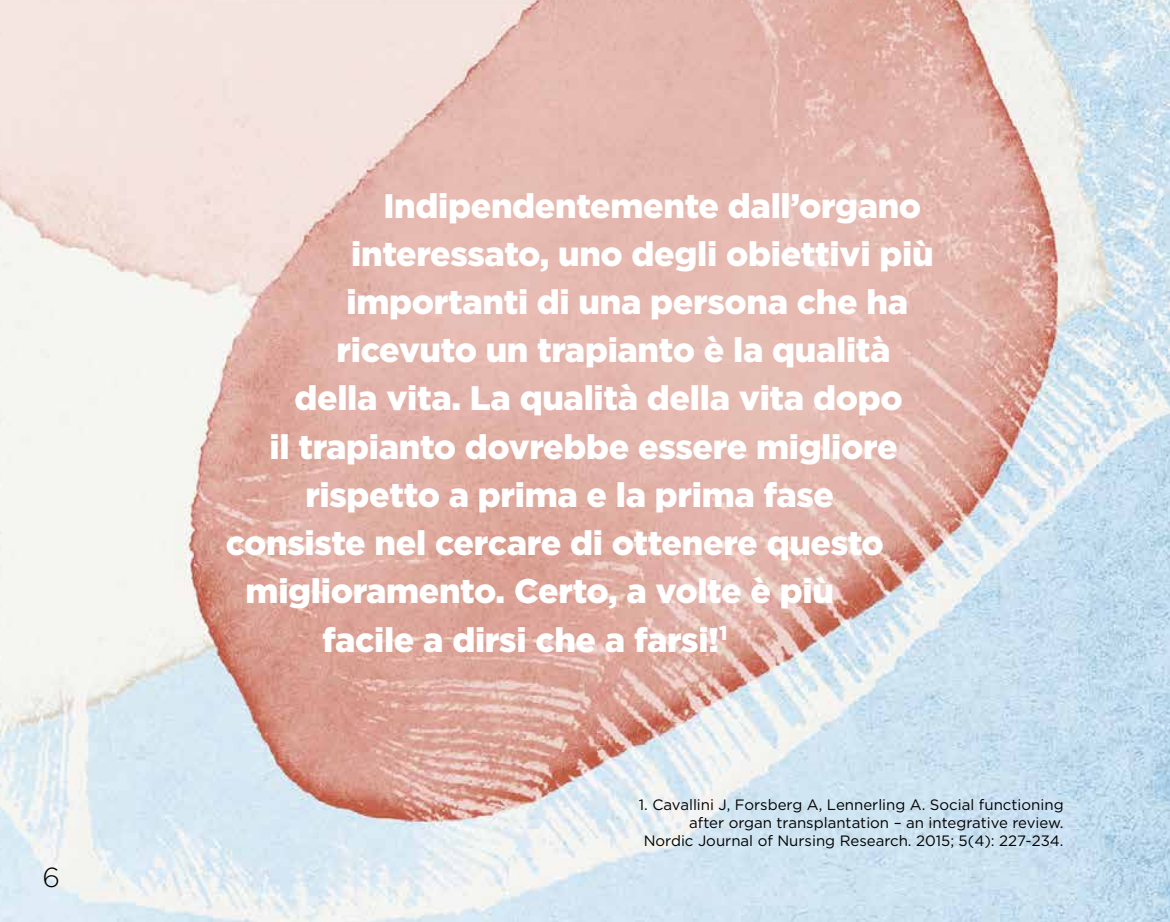
<style>
.page{position:relative;width:1170px;height:922px;background:#fff}
.page>*{position:absolute;margin:0;border:0;box-sizing:border-box;transform-origin:0 0}
.t1{font:900 34px "Gotham";letter-spacing:-.01em;color:#fff}
.t2{font:300 27.5px "Gotham";color:#000}
.t3{font:15px/18px "Gotham";color:#000;text-align:right}
</style>
<div class="page">
<img style="left:0;top:0;width:1169px;height:921px">
<p class="t2" style="left:43px;top:859px;width:19px">6</p>
<p class="t1" style="left:383px;top:182px;width:539px">Indipendentemente dall’organo</p>
<p class="t1" style="left:351px;top:230px;width:584px">interessato, uno degli obiettivi più</p>
<p class="t1" style="left:346px;top:278px;width:563px">importanti di una persona che ha</p>
<p class="t1" style="left:336px;top:326px;width:555px">ricevuto un trapianto è la qualità</p>
<p class="t1" style="left:294px;top:375px;width:609px">della vita. La qualità della vita dopo</p>
<p class="t1" style="left:269px;top:423px;width:629px">il trapianto dovrebbe essere migliore</p>
<p class="t1" style="left:305px;top:471px;width:530px">rispetto a prima e la prima fase</p>
<p class="t1" style="left:226px;top:519px;width:659px">consiste nel cercare di ottenere questo</p>
<p class="t1" style="left:245px;top:567px;width:589px">miglioramento. Certo, a volte è più</p>
<p class="t1" style="left:322px;top:616px;width:407px">facile a dirsi che a farsi!<sup>1</sup></p>
<p class="t3" style="left:639px;top:795px;width:426px">1. Cavallini J, Forsberg A, Lennerling A. Social functioning after organ transplantation – an integrative review.<br>Nordic Journal of Nursing Research. 2015; 5(4): 227-234.</p>
</div>
